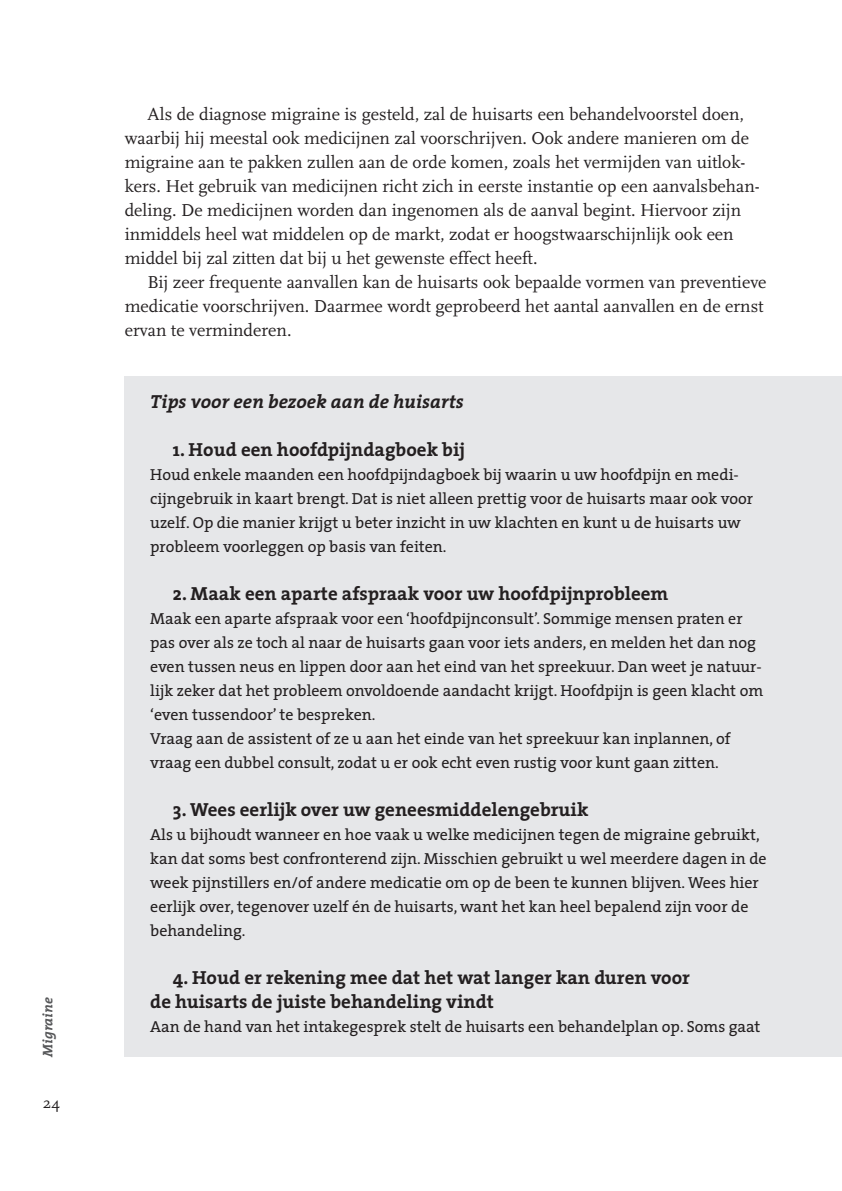
<style>
.page{position:relative;width:842px;height:1191px;background:#fff}
.page>*{position:absolute;margin:0;border:0;box-sizing:border-box;transform-origin:0 0}
.t1{font:700 19px/24px "The Serif";color:#231f20}
.t2{font:italic 700 19px "The Serif";color:#231f20}
.t3{font:18px/24px "Scala";color:#231f20}
.t4{font:16px/24px "The Serif";color:#231f20}
.t5{font:16px "Scala";color:#231f20}
.t6{font:italic 700 14px "The Serif";letter-spacing:-.005em;color:#57585a}
</style>
<div class="page">
<div style="left:125px;top:376px;width:717px;height:680px;background:#e6e7e9"></div>
<p class="t6" style="left:36px;top:1056px;width:61px;rotate:-90deg">Migraine</p>
<p class="t5" style="left:43px;top:1093px;width:19px">24</p>
<p class="t3" style="left:125px;top:102px;width:636px;text-indent:23px">Als de diagnose migraine is gesteld, zal de huisarts een behandelvoorstel doen, waarbij hij meestal ook medicijnen zal voorschrijven. Ook andere manieren om de migraine aan te pakken zullen aan de orde komen, zoals het vermijden van uitlok&shy;kers. Het gebruik van medicijnen richt zich in eerste instantie op een aanvalsbehan&shy;deling. De medicijnen worden dan ingenomen als de aanval begint. Hiervoor zijn inmiddels heel wat middelen op de markt, zodat er hoogstwaarschijnlijk ook een middel bij zal zitten dat bij u het gewenste effect heeft.</p>
<p class="t3" style="left:125px;top:270px;width:643px;text-indent:23px">Bij zeer frequente aanvallen kan de huisarts ook bepaalde vormen van preventieve medicatie voorschrijven. Daarmee wordt geprobeerd het aantal aanvallen en de ernst ervan te verminderen.</p>
<p class="t2" style="left:150px;top:386px;width:315px">Tips voor een bezoek aan de huisarts</p>
<p class="t1" style="left:173px;top:437px;width:293px">1. Houd een hoofdpijndagboek bij</p>
<p class="t4" style="left:150px;top:462px;width:604px">Houd enkele maanden een hoofdpijndagboek bij waarin u uw hoofdpijn en medi&shy;cijngebruik in kaart brengt. Dat is niet alleen prettig voor de huisarts maar ook voor uzelf. Op die manier krijgt u beter inzicht in uw klachten en kunt u de huisarts uw probleem voorleggen op basis van feiten.</p>
<p class="t1" style="left:173px;top:581px;width:497px">2. Maak een aparte afspraak voor uw hoofdpijnprobleem</p>
<p class="t4" style="left:150px;top:606px;width:614px">Maak een aparte afspraak voor een ‘hoofdpijnconsult’. Sommige mensen praten er pas over als ze toch al naar de huisarts gaan voor iets anders, en melden het dan nog even tussen neus en lippen door aan het eind van het spreekuur. Dan weet je natuur&shy;lijk zeker dat het probleem onvoldoende aandacht krijgt. Hoofdpijn is geen klacht om ‘even tussendoor’ te bespreken.<br>Vraag aan de assistent of ze u aan het einde van het spreekuur kan inplannen, of vraag een dubbel consult, zodat u er ook echt even rustig voor kunt gaan zitten.</p>
<p class="t1" style="left:173px;top:797px;width:417px">3. Wees eerlijk over uw geneesmiddelengebruik</p>
<p class="t4" style="left:150px;top:822px;width:618px">Als u bijhoudt wanneer en hoe vaak u welke medicijnen tegen de migraine gebruikt, kan dat soms best confronterend zijn. Misschien gebruikt u wel meerdere dagen in de week pijnstillers en/of andere medicatie om op de been te kunnen blijven. Wees hier eerlijk over, tegenover uzelf én de huisarts, want het kan heel bepalend zijn voor de behandeling.</p>
<p class="t1" style="left:150px;top:965px;width:541px;text-indent:23px">4. Houd er rekening mee dat het wat langer kan duren voor de huisarts de juiste behandeling vindt</p>
<p class="t4" style="left:150px;top:1014px;width:612px">Aan de hand van het intakegesprek stelt de huisarts een behandelplan op. Soms gaat</p>
</div>
